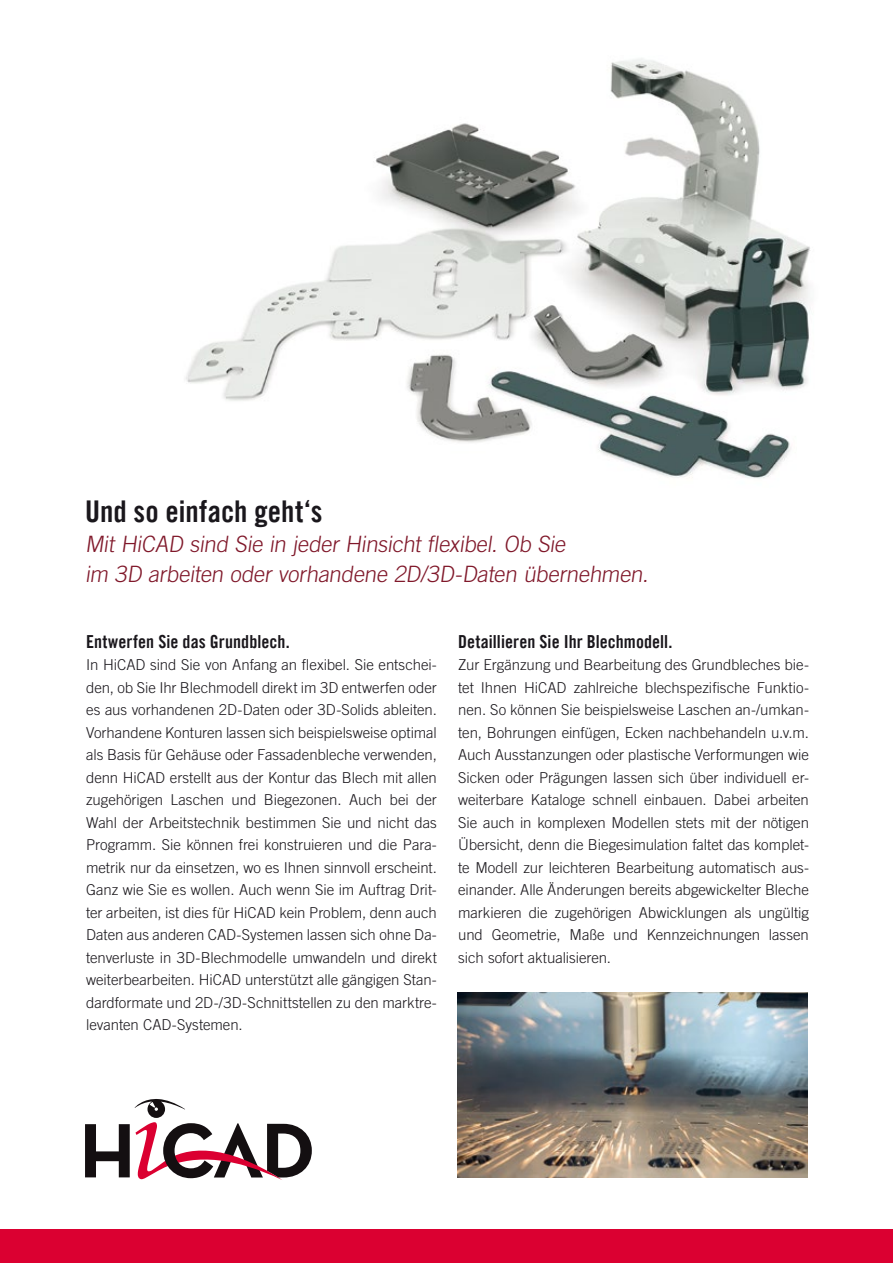
<style>
.page{position:relative;width:893px;height:1263px;background:#fff}
.page>*{position:absolute;margin:0;border:0;box-sizing:border-box;transform-origin:0 0}
.Fließtext{font:30px "Trade Gothic LT Com Bd Cn 20";color:#1a171c}
.t1{font:300 22.5px "Trade Gothic LT Com";color:#80182a}
.Fließtext-2{font:18px "Trade Gothic LT Com Bd Cn 20";letter-spacing:.005em;color:#1a171c}
.Fließtext-3{font:300 15px/22.5px "Trade Gothic LT Com";letter-spacing:-.005em;color:#1a171c;text-align:justify}
</style>
<div class="page">
<div style="left:0;top:1229px;width:893px;height:34px;background:#db0031"></div>
<img style="left:457px;top:993px;width:351px;height:185px">
<img style="left:185px;top:58px;width:626px;height:421px">
<svg style="left:85px;top:1099px;width:227px;height:81px"></svg>
<p class="Fließtext" style="left:85px;top:493px;width:239px">Und so einfach geht‘s</p>
<p class="t1" style="left:85px;top:531px;width:486px">Mit HiCAD sind Sie in jeder Hinsicht flexibel. Ob Sie</p>
<p class="t1" style="left:85px;top:561px;width:569px">im 3D arbeiten oder vorhandene 2D/3D-Daten übernehmen.</p>
<p class="Fließtext-2" style="left:86px;top:630px;width:205px">Entwerfen Sie das Grundblech.</p>
<p class="Fließtext-3" style="left:86px;top:653px;width:352px">In HiCAD sind Sie von Anfang an flexibel. Sie entschei&shy;den, ob Sie Ihr Blechmodell direkt im 3D entwerfen oder es aus vorhandenen 2D-Daten oder 3D-Solids ableiten.<br>Vorhandene Konturen lassen sich beispielsweise optimal als Basis für Gehäuse oder Fassadenbleche verwenden, denn HiCAD erstellt aus der Kontur das Blech mit allen zugehörigen Laschen und Biegezonen. Auch bei der Wahl der Arbeitstechnik bestimmen Sie und nicht das Programm. Sie können frei konstruieren und die Para&shy;metrik nur da einsetzen, wo es Ihnen sinnvoll erscheint.<br>Ganz wie Sie es wollen. Auch wenn Sie im Auftrag Drit&shy;ter arbeiten, ist dies für HiCAD kein Problem, denn auch Daten aus anderen CAD-Systemen lassen sich ohne Da&shy;tenverluste in 3D-Blechmodelle umwandeln und direkt weiterbearbeiten. HiCAD unterstützt alle gängigen Stan&shy;dardformate und 2D-/3D-Schnittstellen zu den marktre&shy;levanten CAD-Systemen.</p>
<p class="Fließtext-2" style="left:458px;top:630px;width:216px">Detaillieren Sie Ihr Blechmodell.</p>
<p class="Fließtext-3" style="left:458px;top:653px;width:352px">Zur Ergänzung und Bearbeitung des Grundbleches bie&shy;tet Ihnen HiCAD zahlreiche blechspezifische Funktio&shy;nen. So können Sie beispielsweise Laschen an-/umkan&shy;ten, Bohrungen einfügen, Ecken nachbehandeln u.v.m.<br>Auch Ausstanzungen oder plastische Verformungen wie Sicken oder Prägungen lassen sich über individuell er&shy;weiterbare Kataloge schnell einbauen. Dabei arbeiten Sie auch in komplexen Modellen stets mit der nötigen Übersicht, denn die Biegesimulation faltet das komplet&shy;te Modell zur leichteren Bearbeitung automatisch aus&shy;einander. Alle Änderungen bereits abgewickelter Bleche markieren die zugehörigen Abwicklungen als ungültig und Geometrie, Maße und Kennzeichnungen lassen sich sofort aktualisieren.</p>
</div>
